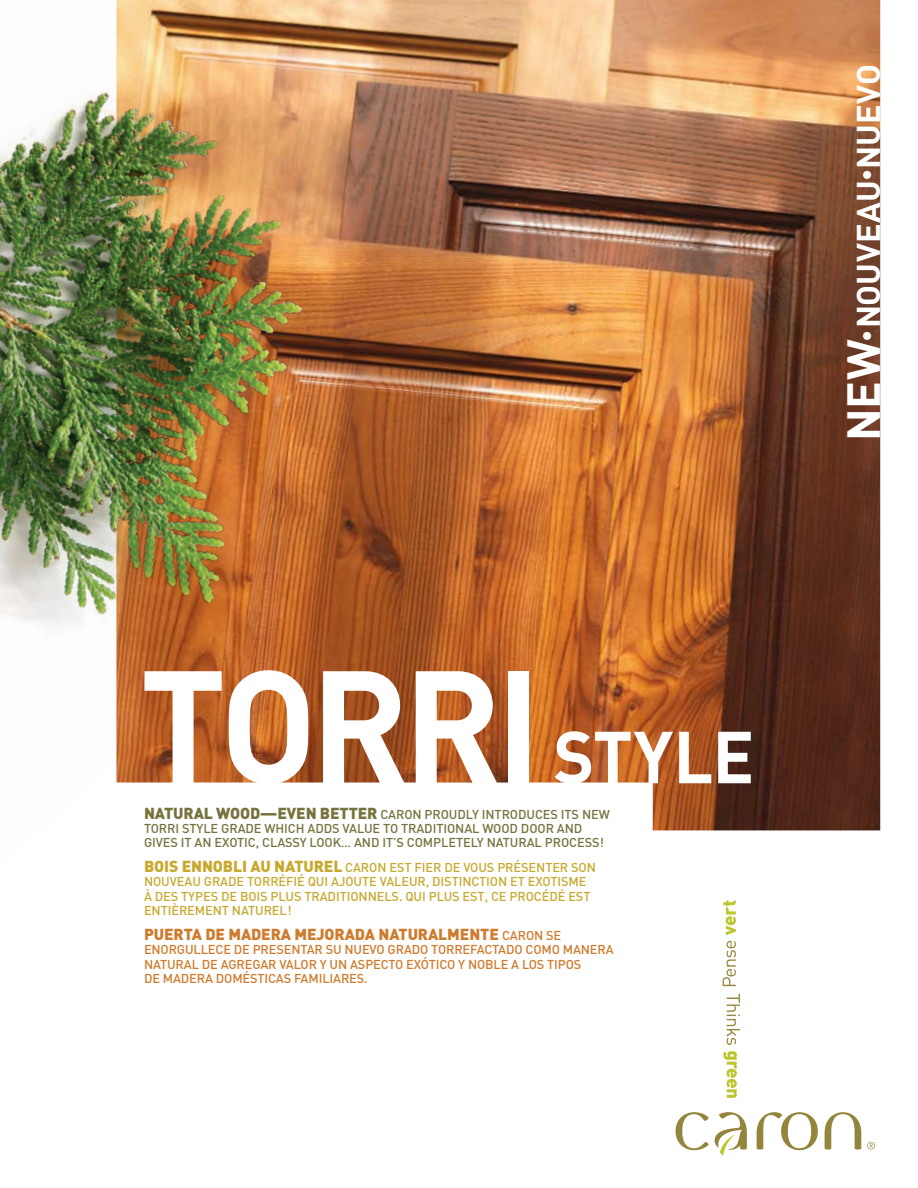
<style>
.page{position:relative;width:918px;height:1188px;background:#fff}
.page>*{position:absolute;margin:0;border:0;box-sizing:border-box;transform-origin:0 0}
.t1{font:700 157.35px "DIN";letter-spacing:-.04em;color:#fff;scale:.96 1}
.t2{font:700 32.55px "DIN";letter-spacing:-.005em;color:#fff}
.t3{font:900 15.75px "DIN";letter-spacing:-.005em;color:#ce7b2d}
.t4{font:500 12.75px/14.2px "DIN";letter-spacing:-.005em;color:#c7a92f}
.t5{font:500 12.75px/14.2px "DIN";letter-spacing:-.005em;color:#76733e}
.t6{font:500 12.75px/14.2px "DIN";letter-spacing:-.01em;color:#ce7b2d}
.s1{font-size:72.3px}
.s2{font-weight:900;font-size:15.75px}
.s3{font-weight:500;font-size:12.75px}
.s4{font-size:46.05px}
</style>
<div class="page">
<img style="left:507px;top:0;width:373px;height:830px">
<svg style="left:825px;top:1112px;width:36px;height:38px"></svg>
<svg style="left:757px;top:1112px;width:61px;height:38px"></svg>
<svg style="left:676px;top:1112px;width:71px;height:44px"></svg>
<svg style="left:723px;top:941px;width:13px;height:45px"></svg>
<svg style="left:723px;top:901px;width:13px;height:34px"></svg>
<svg style="left:727px;top:994px;width:13px;height:51px"></svg>
<svg style="left:723px;top:1051px;width:14px;height:47px"></svg>
<svg style="left:867px;top:1142px;width:8px;height:8px"></svg>
<img style="left:0;top:0;width:507px;height:783px">
<h1 class="t1" style="left:140px;top:624px;width:642px">TORRI <span class="s1">STYLE</span></h1>
<p class="t5" style="left:144px;top:807px;width:467px"><span class="s2">NATURAL WOOD—EVEN BETTER</span> CARON PROUDLY INTRODUCES ITS NEW<br>TORRI</p>
<p class="t5" style="left:144px;top:821px;width:462px;text-indent:38px">STYLE GRADE WHICH ADDS VALUE TO TRADITIONAL WOOD DOOR AND<br>GIVES IT AN EXOTIC, CLASSY LOOK… AND IT’S COMPLETELY NATURAL PROCESS!</p>
<p class="t4" style="left:144px;top:860px;width:454px"><span class="s2">BOIS ENNOBLI AU NATUREL</span> CARON EST FIER DE VOUS PRÉSENTER SON<br>NOUVEAU GRADE TORRÉFIÉ</p>
<p class="t4" style="left:144px;top:874px;width:448px;text-indent:164px">QUI AJOUTE VALEUR, DISTINCTION ET EXOTISME<br>À DES TYPES DE BOIS PLUS TRADITIONNELS. QUI PLUS EST, CE PROCÉDÉ EST<br>ENTIÈREMENT NATUREL!</p>
<p class="t3" style="left:144px;top:924px;width:419px">PUERTA DE MADERA MEJORADA NATURALMENTE <span class="s3">CARON SE</span></p>
<p class="t6" style="left:144px;top:942px;width:296px">ENORGULLECE DE PRESENTAR SU NUEVO GRADO TORREFA</p>
<p class="t6" style="left:484px;top:942px;width:16px">CTADO</p>
<p class="t6" style="left:144px;top:942px;width:471px;text-indent:382px">COMO MANERA<br>NATURAL DE AGREGAR VALOR Y UN ASPECTO EXÓTICO Y NOBLE A LOS TIPOS<br>DE MADERA DOMÉSTICAS FAMILIARES.</p>
<h2 class="t2" style="left:847px;top:441px;width:378px;rotate:-90deg"><span class="s4">NEW</span><sup>•</sup>NOUVEAU<sup>•</sup>NUEVO</h2>
</div>
